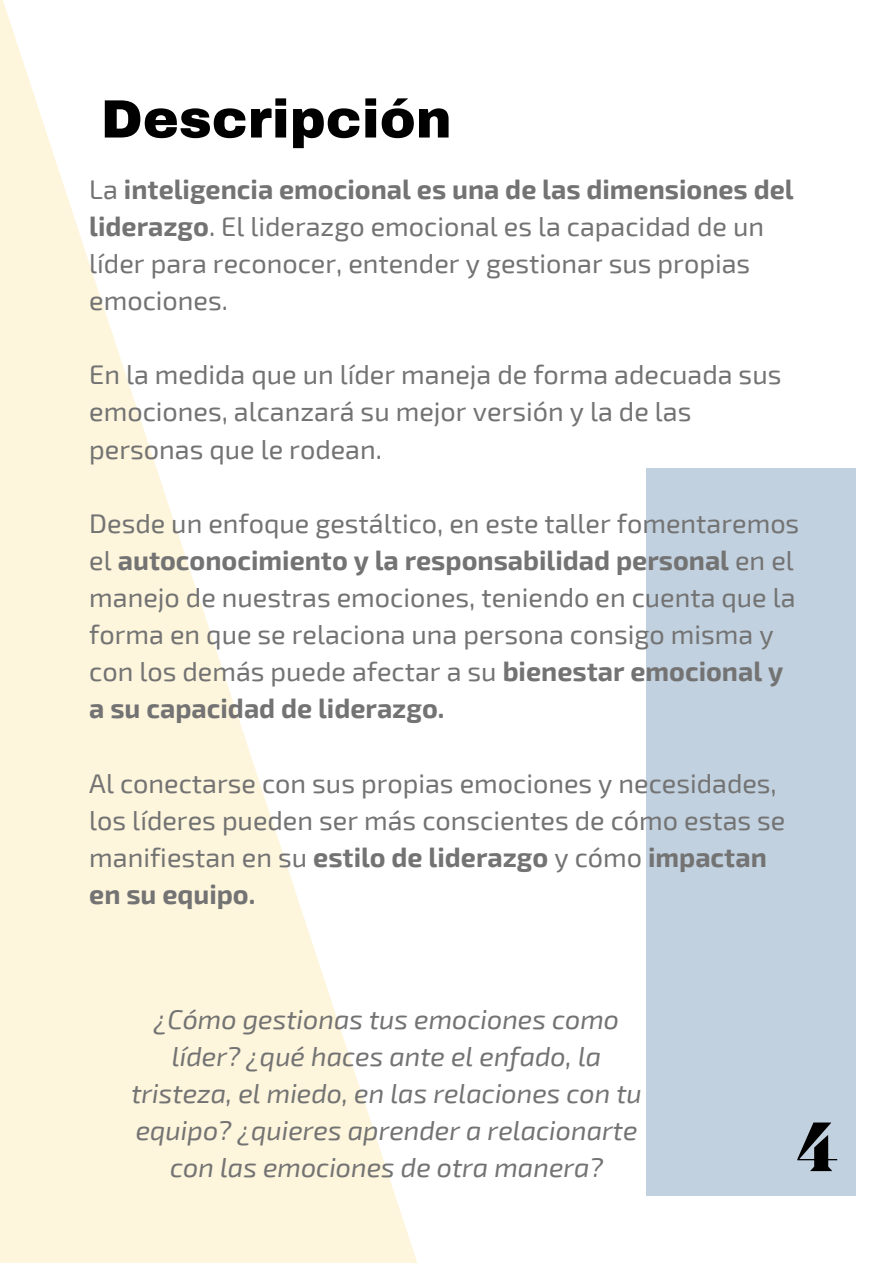
<style>
.page{position:relative;width:893px;height:1264px;background:#fff}
.page>*{position:absolute;margin:0;border:0;box-sizing:border-box;transform-origin:0 0}
.t1{font:800 72px "Migra";color:#000}
.t2{font:900 54px "Archivo";color:#000}
.t3{font:27px/37px "Exo 2";color:#737373}
.t4{font:italic 27px/37px "Exo 2";color:#737373;text-align:center}
.s1{font-weight:700}
</style>
<div class="page">
<div style="left:646px;top:468px;width:209px;height:728px;background:#c2d1df"></div>
<svg style="left:0;top:0;width:417px;height:1262px;fill:#fdf5dc"></svg>
<p class="t2" style="left:101px;top:90px;width:352px">Descripción</p>
<p class="t3" style="left:89px;top:169px;width:705px">La <span class="s1">inteligencia emocional es una de las dimensiones del liderazgo</span>. El liderazgo emocional es la capacidad de un líder para reconocer, entender y gestionar sus propias emociones.</p>
<p class="t3" style="left:89px;top:355px;width:693px">En la medida que un líder maneja de forma adecuada sus emociones, alcanzará su mejor versión y la de las personas que le rodean.</p>
<p class="t3" style="left:89px;top:503px;width:711px">Desde un enfoque gestáltico, en este taller fomentaremos el <span class="s1">autoconocimiento y la responsabilidad personal</span> en el manejo de nuestras emociones, teniendo en cuenta que la forma en que se relaciona una persona consigo misma y con los demás puede afectar a su <span class="s1">bienestar emocional y a su capacidad de liderazgo.</span></p>
<p class="t3" style="left:89px;top:763px;width:697px">Al conectarse con sus propias emociones y necesidades, los líderes pueden ser más conscientes de cómo estas se manifiestan en su <span class="s1">estilo de liderazgo</span> y cómo <span class="s1">impactan en su equipo.</span></p>
<p class="t4" style="left:131px;top:999px;width:512px">¿Cómo gestionas tus emociones como líder? ¿qué haces ante el enfado, la tristeza, el miedo, en las relaciones con tu equipo? ¿quieres aprender a relacionarte con las emociones de otra manera?</p>
<p class="t1" style="left:797px;top:1112px;width:42px">4</p>
</div>
